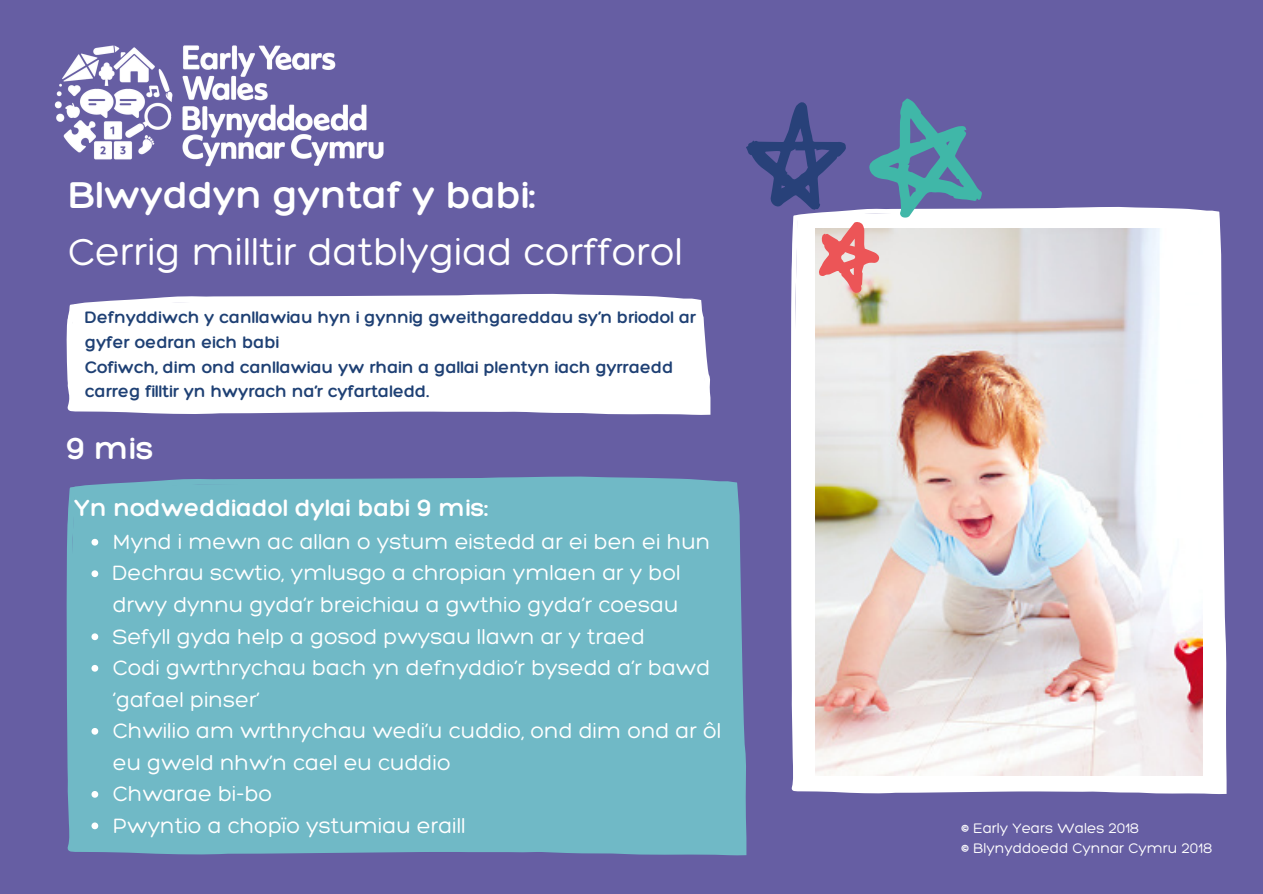
<style>
.page{position:relative;width:1263px;height:894px;background:#fff}
.page>*{position:absolute;margin:0;border:0;box-sizing:border-box;transform-origin:0 0}
.t1{font:300 40.5px "Hero";color:#fff}
.t2{font:300 40.5px "Hero";color:#fff}
.t3{font:300 33px "Hero";color:#fff}
.t4{font:300 25.5px "Hero";color:#fff}
.t5{font:300 22.5px/31.5px "Hero";color:#fff}
.t6{font:300 18px/24.8px "Hero";color:#1e4074}
.t7{font:300 15px "Hero";color:#fff}
</style>
<div class="page">
<div style="left:0;top:0;width:1263px;height:893px;background:#665ea3"></div>
<div style="left:66px;top:476px;width:681px;height:379px;background:#70b9c6"></div>
<svg style="left:791px;top:207px;width:436px;height:587px;background:#f1f0f6"></svg>
<img style="left:815px;top:228px;width:387px;height:547px">
<svg style="left:746px;top:98px;width:236px;height:196px"></svg>
<svg style="left:91px;top:538px;width:7px;height:7px"></svg>
<svg style="left:91px;top:570px;width:7px;height:7px"></svg>
<svg style="left:91px;top:633px;width:7px;height:7px"></svg>
<svg style="left:91px;top:664px;width:7px;height:7px"></svg>
<svg style="left:91px;top:727px;width:7px;height:7px"></svg>
<svg style="left:91px;top:790px;width:7px;height:7px"></svg>
<svg style="left:91px;top:822px;width:7px;height:7px"></svg>
<div style="left:66px;top:294px;width:645px;height:121px;background:#fff"></div>
<img style="left:54px;top:45px;width:330px;height:122px">
<p class="t2" style="left:68px;top:170px;width:469px">Blwyddyn gyntaf y babi:</p>
<p class="t1" style="left:68px;top:226px;width:616px">Cerrig milltir datblygiad corfforol</p>
<p class="t6" style="left:85px;top:304px;width:612px">Defnyddiwch y canllawiau hyn i gynnig gweithgareddau sy’n briodol ar gyfer oedran eich babi</p>
<p class="t6" style="left:85px;top:354px;width:590px">Cofiwch, dim ond canllawiau yw rhain a gallai plentyn iach gyrraedd carreg filltir yn hwyrach na’r cyfartaledd.</p>
<p class="t3" style="left:67px;top:427px;width:88px">9 mis</p>
<p class="t4" style="left:75px;top:492px;width:415px">Yn nodweddiadol dylai babi 9 mis:</p>
<p class="t5" style="left:113px;top:525px;width:599px">Mynd i mewn ac allan o ystum eistedd ar ei ben ei hun</p>
<p class="t5" style="left:113px;top:556px;width:569px">Dechrau scwtio, ymlusgo a chropian ymlaen ar y bol drwy dynnu gyda’r breichiau a gwthio gyda’r coesau</p>
<p class="t5" style="left:113px;top:619px;width:534px">Sefyll gyda help a gosod pwysau llawn ar y traed</p>
<p class="t5" style="left:113px;top:651px;width:599px">Codi gwrthrychau bach yn defnyddio’r bysedd a’r bawd ‘gafael pinser’</p>
<p class="t5" style="left:113px;top:714px;width:610px">Chwilio am wrthrychau wedi’u cuddio, ond dim ond ar ôl eu gweld nhw’n cael eu cuddio</p>
<p class="t5" style="left:113px;top:777px;width:161px">Chwarae bi-bo</p>
<p class="t5" style="left:113px;top:808px;width:354px">Pwyntio a chopïo ystumiau eraill</p>
<p class="t7" style="left:961px;top:818px;width:179px">© Early Years Wales 2018</p>
<p class="t7" style="left:961px;top:838px;width:252px">© Blynyddoedd Cynnar Cymru 2018</p>
</div>
